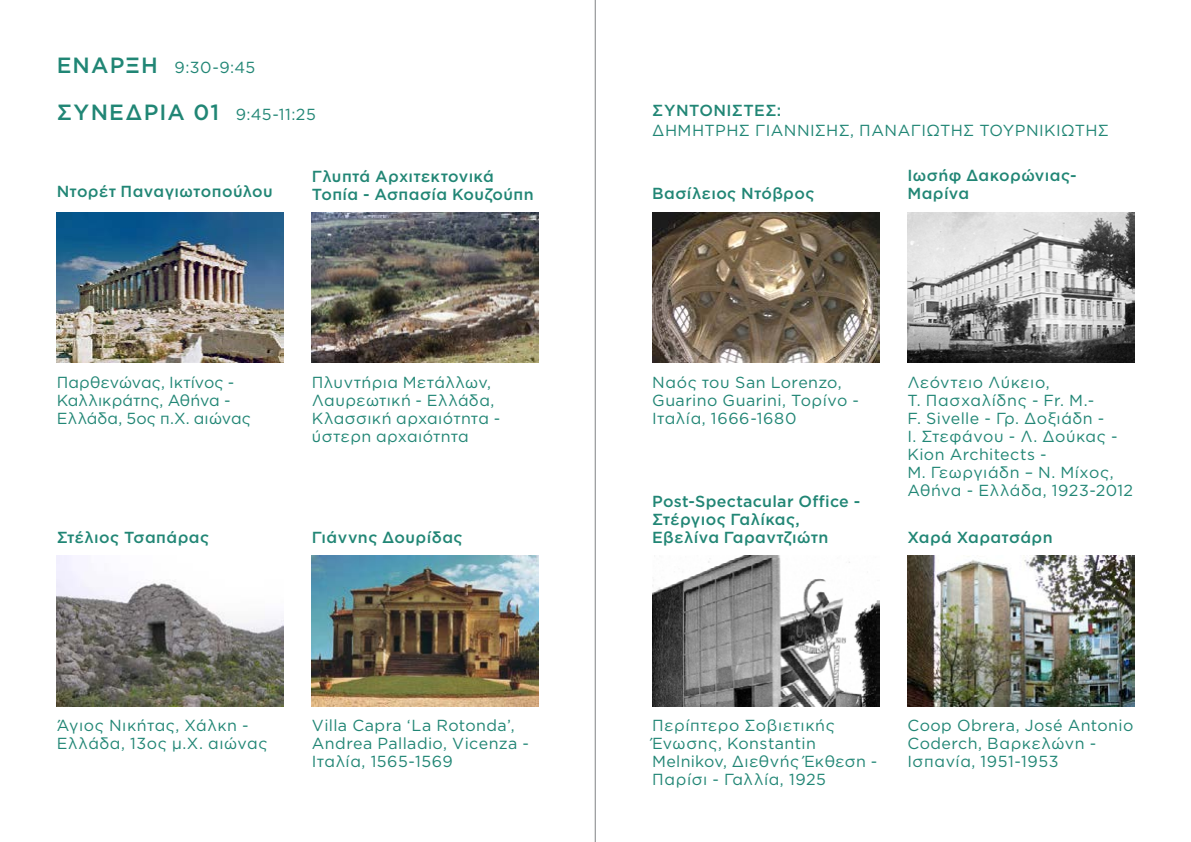
<style>
.page{position:relative;width:1191px;height:842px;background:#fff}
.page>*{position:absolute;margin:0;border:0;box-sizing:border-box;transform-origin:0 0}
.t1{font:500 22px "Gotham";letter-spacing:.055em;color:#218675}
.t2{font:16px/18px "Gotham";letter-spacing:.03em;color:#218675}
.t3{font:500 16px/18px "Gotham";letter-spacing:.025em;color:#218675}
.t4{font:16px/18px "Gotham";letter-spacing:.01em;color:#218675}
.s1{font-weight:500;font-size:22px}
.s2{font-weight:400;font-size:16px}
</style>
<div class="page">
<hr style="left:595px;top:0;width:1px;height:842px;background:#808285">
<img style="left:652px;top:212px;width:227px;height:151px">
<img style="left:907px;top:212px;width:227px;height:151px">
<img style="left:652px;top:556px;width:227px;height:150px">
<img style="left:907px;top:556px;width:227px;height:150px">
<img style="left:57px;top:213px;width:226px;height:150px">
<img style="left:312px;top:213px;width:227px;height:150px">
<img style="left:57px;top:556px;width:226px;height:150px">
<img style="left:312px;top:556px;width:227px;height:150px">
<p class="t2" style="left:57px;top:58px;width:200px"><span class="s1">ΈΝΑΡΞΗ</span> 9:30-9:45</p>
<h1 class="t1" style="left:57px;top:100px;width:261px">ΣΥΝΕΔΡΊΑ 01 <span class="s2">9:45-11:25</span></h1>
<p class="t3" style="left:652px;top:101px;width:131px">ΣΥΝΤΟΝΙΣΤΕΣ:</p>
<p class="t2" style="left:652px;top:121px;width:458px">ΔΗΜΉΤΡΗΣ ΓΙΑΝΝΊΣΗΣ, ΠΑΝΑΓΙΏΤΗΣ ΤΟΥΡΝΙΚΙΏΤΗΣ</p>
<p class="t3" style="left:57px;top:182px;width:217px">Ντορέτ Παναγιωτοπούλου</p>
<p class="t3" style="left:312px;top:167px;width:223px">Γλυπτά Αρχιτεκτονικά<br>Τοπία - Ασπασία Κουζούπη</p>
<p class="t3" style="left:652px;top:184px;width:164px">Βασίλειος Ντόβρος</p>
<p class="t3" style="left:907px;top:166px;width:171px">Ιωσήφ Δακορώνιας-<br>Μαρίνα</p>
<p class="t4" style="left:57px;top:373px;width:196px">Παρθενώνας, Ικτίνος -<br>Καλλικράτης, Αθήνα -<br>Ελλάδα, 5ος π.Χ. αιώνας</p>
<p class="t3" style="left:57px;top:528px;width:154px">Στέλιος Τσαπάρας</p>
<p class="t2" style="left:312px;top:373px;width:190px">Πλυντήρια Μετάλλων,<br>Λαυρεωτική - Ελλάδα,<br>Κλασσική αρχαιότητα - ύστερη αρχαιότητα</p>
<p class="t3" style="left:312px;top:528px;width:152px">Γιάννης Δουρίδας</p>
<p class="t2" style="left:652px;top:373px;width:208px">Ναός του San Lorenzo,<br>Guarino Guarini, Τορίνο -<br>Ιταλία, 1666-1680</p>
<p class="t3" style="left:652px;top:492px;width:210px">Post-Spectacular Office -<br>Στέργιος Γαλίκας,<br>Εβελίνα Γαραντζιώτη</p>
<p class="t2" style="left:907px;top:373px;width:227px">Λεόντειο Λύκειο,<br>Τ. Πασχαλίδης - Fr. M.-<br>F. Sivelle - Γρ. Δοξιάδη -<br>Ι. Στεφάνου - Λ. Δούκας -<br>Kion Architects -<br>Μ. Γεωργιάδη – Ν. Μίχος,<br>Αθήνα - Ελλάδα, 1923-2012</p>
<p class="t3" style="left:907px;top:528px;width:147px">Χαρά Χαρατσάρη</p>
<p class="t2" style="left:57px;top:716px;width:212px">Άγιος Νικήτας, Χάλκη -<br>Ελλάδα, 13ος μ.Χ. αιώνας</p>
<p class="t2" style="left:312px;top:716px;width:219px">Villa Capra ‘La Rotonda’,<br>Andrea Palladio, Vicenza -<br>Ιταλία, 1565-1569</p>
<p class="t2" style="left:652px;top:716px;width:227px">Περίπτερο Σοβιετικής<br>Ένωσης, Konstantin<br>Melnikov, Διεθνής Έκθεση -<br>Παρίσι - Γαλλία, 1925</p>
<p class="t2" style="left:907px;top:716px;width:227px">Coop Obrera, José Antonio<br>Coderch, Βαρκελώνη -<br>Ισπανία, 1951-1953</p>
</div>
